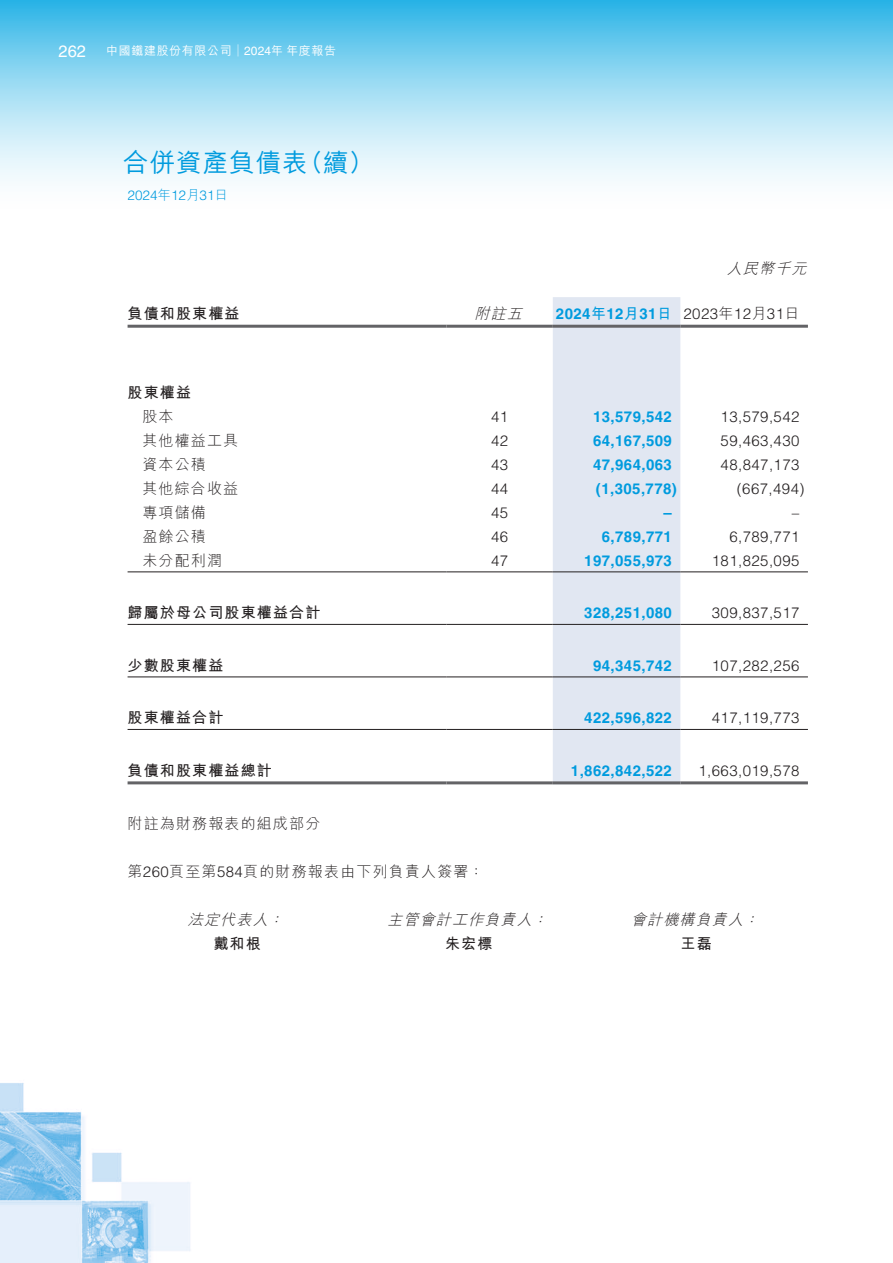
<style>
.page{position:relative;width:893px;height:1263px;background:#fff}
.page>*{position:absolute;margin:0;border:0;box-sizing:border-box;transform-origin:0 0}
.t1{font:500 25.5px "M Hei HK";letter-spacing:.04em;color:#009bde}
.t2{font:700 15px "Helvetica LT Std";letter-spacing:.03em;color:#009bde}
.t3{font:300 15px "Helvetica LT Std";letter-spacing:.03em;color:#231f20}
.t4{font:300 15px "M Hei HK";letter-spacing:.08em;color:#231f20}
.t5{font:700 15px "M Hei HK";letter-spacing:.08em;color:#231f20}
.t6{font:italic 300 15px "M Hei HK";color:#231f20}
.t7{font:300 13.5px "Helvetica LT Std";color:#009bde}
.t8{font:500 12px "M Hei HK";letter-spacing:.05em;color:#fff}
.s1{font-family:"Helvetica LT Std";font-weight:400;font-size:16.5px}
.s2{font-family:"Helvetica LT Std";font-weight:400}
.s3{font-family:"M Hei HK"}
.s4{font-weight:300;color:#231f20}
.s5{font-family:"M Hei HK";font-weight:300;color:#231f20}
.s6{font-family:"Helvetica LT Std"}
</style>
<div class="page">
<img style="left:0;top:298px;width:808px;height:965px">
<svg style="left:0;top:0;width:893px;height:182px;background:#9cdbf3"></svg>
<div style="left:553px;top:297px;width:127px;height:484px;background:#e1e7f2"></div>
<hr style="left:128px;top:325px;width:318px;height:3px;background:#636366">
<hr style="left:446px;top:325px;width:107px;height:3px;background:#636366">
<hr style="left:553px;top:325px;width:127px;height:3px;background:#636366">
<hr style="left:680px;top:325px;width:128px;height:3px;background:#636366">
<hr style="left:128px;top:571px;width:318px;height:1px;background:#231f20">
<hr style="left:446px;top:571px;width:107px;height:1px;background:#231f20">
<hr style="left:553px;top:571px;width:127px;height:1px;background:#231f20">
<hr style="left:680px;top:571px;width:128px;height:1px;background:#231f20">
<hr style="left:128px;top:624px;width:318px;height:1px;background:#231f20">
<hr style="left:446px;top:624px;width:107px;height:1px;background:#231f20">
<hr style="left:553px;top:624px;width:127px;height:1px;background:#231f20">
<hr style="left:680px;top:624px;width:128px;height:1px;background:#231f20">
<hr style="left:128px;top:676px;width:318px;height:1px;background:#231f20">
<hr style="left:446px;top:676px;width:107px;height:1px;background:#231f20">
<hr style="left:553px;top:676px;width:127px;height:1px;background:#231f20">
<hr style="left:680px;top:676px;width:128px;height:1px;background:#231f20">
<hr style="left:128px;top:729px;width:318px;height:1px;background:#231f20">
<hr style="left:446px;top:729px;width:107px;height:1px;background:#231f20">
<hr style="left:553px;top:729px;width:127px;height:1px;background:#231f20">
<hr style="left:680px;top:729px;width:128px;height:1px;background:#231f20">
<hr style="left:128px;top:781px;width:318px;height:3px;background:#636366">
<hr style="left:446px;top:781px;width:107px;height:3px;background:#636366">
<hr style="left:553px;top:781px;width:127px;height:3px;background:#636366">
<hr style="left:680px;top:781px;width:128px;height:3px;background:#636366">
<p class="t8" style="left:59px;top:42px;width:279px"><span class="s1">262</span> 中國鐵建股份有限公司∣<span class="s2">2024</span>年年度報告</p>
<h1 class="t1" style="left:123px;top:144px;width:252px">合併資產負債表（續）</h1>
<p class="t7" style="left:128px;top:186px;width:102px">2024<span class="s3">年</span>12<span class="s3">月</span>31<span class="s3">日</span></p>
<p class="t6" style="left:727px;top:261px;width:85px">人民幣千元</p>
<p class="t5" style="left:128px;top:303px;width:114px">負債和股東權益</p>
<p class="t6" style="left:474px;top:306px;width:53px">附註五</p>
<p class="t2" style="left:556px;top:305px;width:245px">2024<span class="s3">年</span>12<span class="s3">月</span>31<span class="s3">日</span> <span class="s4">2023</span><span class="s5">年</span><span class="s4">12</span><span class="s5">月</span><span class="s4">31</span><span class="s5">日</span></p>
<p class="t5" style="left:128px;top:381px;width:65px">股東權益</p>
<p class="t4" style="left:142px;top:409px;width:33px">股本</p>
<p class="t3" style="left:491px;top:407px;width:19px">41</p>
<p class="t2" style="left:593px;top:407px;width:80px">13,579,542</p>
<p class="t3" style="left:721px;top:407px;width:80px">13,579,542</p>
<p class="t4" style="left:142px;top:433px;width:97px">其他權益工具</p>
<p class="t3" style="left:491px;top:431px;width:19px">42</p>
<p class="t2" style="left:593px;top:431px;width:80px">64,167,509</p>
<p class="t3" style="left:721px;top:431px;width:80px">59,463,430</p>
<p class="t4" style="left:142px;top:457px;width:65px">資本公積</p>
<p class="t3" style="left:491px;top:455px;width:19px">43</p>
<p class="t2" style="left:593px;top:455px;width:80px">47,964,063</p>
<p class="t3" style="left:721px;top:455px;width:80px">48,847,173</p>
<p class="t4" style="left:142px;top:481px;width:97px">其他綜合收益</p>
<p class="t3" style="left:491px;top:479px;width:19px">44</p>
<p class="t2" style="left:596px;top:479px;width:82px">(1,305,778)</p>
<p class="t3" style="left:737px;top:479px;width:69px">(667,494)</p>
<p class="t4" style="left:142px;top:505px;width:65px">專項儲備</p>
<p class="t3" style="left:491px;top:503px;width:19px">45</p>
<p class="t2" style="left:663px;top:503px;width:10px">–</p>
<p class="t3" style="left:792px;top:503px;width:9px">–</p>
<p class="t4" style="left:142px;top:529px;width:65px">盈餘公積</p>
<p class="t3" style="left:491px;top:527px;width:19px">46</p>
<p class="t2" style="left:602px;top:527px;width:72px">6,789,771</p>
<p class="t3" style="left:729px;top:527px;width:72px">6,789,771</p>
<p class="t4" style="left:142px;top:553px;width:81px">未分配利潤</p>
<p class="t3" style="left:491px;top:551px;width:19px">47</p>
<p class="t2" style="left:584px;top:551px;width:89px">197,055,973</p>
<p class="t3" style="left:712px;top:551px;width:89px">181,825,095</p>
<p class="t5" style="left:128px;top:602px;width:194px">歸屬於母公司股東權益合計</p>
<p class="t2" style="left:584px;top:604px;width:89px">328,251,080</p>
<p class="t3" style="left:712px;top:604px;width:89px">309,837,517</p>
<p class="t5" style="left:128px;top:654px;width:97px">少數股東權益</p>
<p class="t2" style="left:593px;top:656px;width:80px">94,345,742</p>
<p class="t3" style="left:712px;top:656px;width:89px">107,282,256</p>
<p class="t5" style="left:128px;top:707px;width:97px">股東權益合計</p>
<p class="t2" style="left:584px;top:709px;width:89px">422,596,822</p>
<p class="t3" style="left:712px;top:709px;width:89px">417,119,773</p>
<p class="t5" style="left:128px;top:759px;width:146px">負債和股東權益總計</p>
<p class="t2" style="left:571px;top:761px;width:102px">1,862,842,522</p>
<p class="t3" style="left:698px;top:761px;width:102px">1,663,019,578</p>
<p class="t4" style="left:128px;top:815px;width:194px">附註為財務報表的組成部分</p>
<p class="t4" style="left:128px;top:863px;width:358px">第<span class="s6">260</span>頁至第<span class="s6">584</span>頁的財務報表由下列負責人簽署：</p>
<p class="t6" style="left:188px;top:911px;width:101px">法定代表人：</p>
<p class="t6" style="left:387px;top:911px;width:165px">主管會計工作負責人：</p>
<p class="t6" style="left:631px;top:911px;width:133px">會計機構負責人：</p>
<p class="t5" style="left:213px;top:932px;width:49px">戴和根</p>
<p class="t5" style="left:445px;top:932px;width:49px">朱宏標</p>
<p class="t5" style="left:681px;top:932px;width:33px">王磊</p>
</div>
